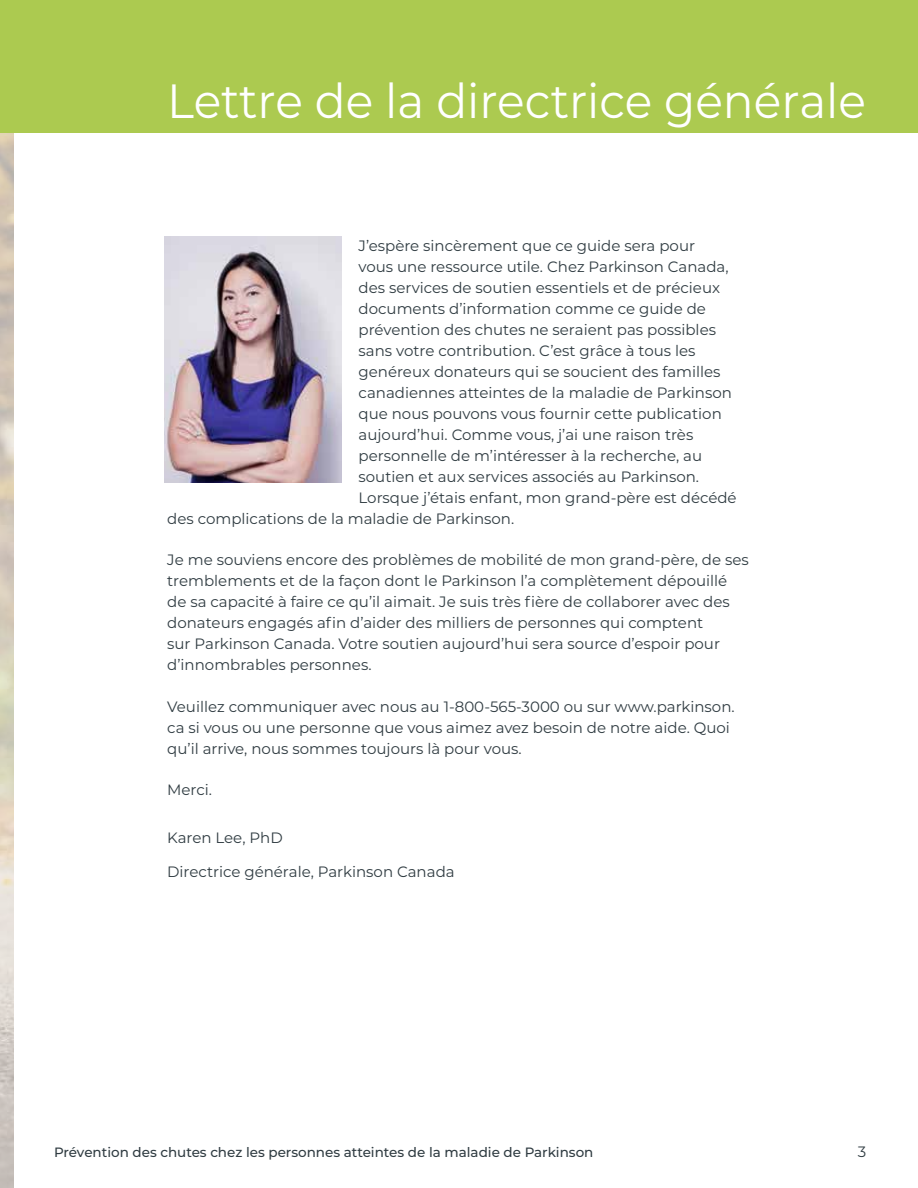
<style>
.page{position:relative;width:918px;height:1188px;background:#fff}
.page>*{position:absolute;margin:0;border:0;box-sizing:border-box;transform-origin:0 0}
.t1{font:48px "Montserrat";color:#fff;scale:.95 1}
.t2{font:15px/21px "Montserrat";color:#303c42}
.t3{font:500 13.5px "Montserrat";color:#303c42}
</style>
<div class="page">
<img style="left:0;top:0;width:13px;height:1188px">
<div style="left:1px;top:0;width:917px;height:132px;background:#acca50"></div>
<img style="left:164px;top:237px;width:177px;height:246px">
<h1 class="t1" style="left:167px;top:68px;width:737px">Lettre de la directrice générale</h1>
<p class="t2" style="left:359px;top:235px;width:338px">J’espère sincèrement que ce guide sera pour</p>
<p class="t2" style="left:359px;top:256px;width:372px">vous une ressource utile. Chez Parkinson Canada,</p>
<p class="t2" style="left:359px;top:277px;width:363px">des services de soutien essentiels et de précieux</p>
<p class="t2" style="left:359px;top:298px;width:349px">documents d’information comme ce guide de</p>
<p class="t2" style="left:359px;top:319px;width:359px">prévention des chutes ne seraient pas possibles</p>
<p class="t2" style="left:359px;top:340px;width:339px">sans votre contribution. C’est grâce à tous les</p>
<p class="t2" style="left:359px;top:361px;width:364px">genéreux donateurs qui se soucient des familles</p>
<p class="t2" style="left:359px;top:382px;width:375px">canadiennes atteintes de la maladie de Parkinson</p>
<p class="t2" style="left:359px;top:403px;width:365px">que nous pouvons vous fournir cette publication</p>
<p class="t2" style="left:359px;top:424px;width:336px">aujourd’hui. Comme vous, j’ai une raison très</p>
<p class="t2" style="left:359px;top:445px;width:345px">personnelle de m’intéresser à la recherche, au</p>
<p class="t2" style="left:359px;top:466px;width:342px">soutien et aux services associés au Parkinson.</p>
<p class="t2" style="left:359px;top:487px;width:380px">Lorsque j’étais enfant, mon grand-père est décédé</p>
<p class="t2" style="left:167px;top:508px;width:349px">des complications de la maladie de Parkinson.</p>
<p class="t2" style="left:167px;top:549px;width:583px">Je me souviens encore des problèmes de mobilité de mon grand-père, de ses tremblements et de la façon dont le Parkinson l’a complètement dépouillé de sa capacité à faire ce qu’il aimait. Je suis très fière de collaborer avec des donateurs engagés afin d’aider des milliers de personnes qui comptent<br>sur Parkinson Canada. Votre soutien aujourd’hui sera source d’espoir pour d’innombrables personnes.</p>
<p class="t2" style="left:167px;top:695px;width:569px">Veuillez communiquer avec nous au 1-800-565-3000 ou sur www.parkinson. ca si vous ou une personne que vous aimez avez besoin de notre aide. Quoi qu’il arrive, nous sommes toujours là pour vous.</p>
<p class="t2" style="left:167px;top:778px;width:46px">Merci.</p>
<p class="t2" style="left:167px;top:826px;width:117px">Karen Lee, PhD</p>
<p class="t2" style="left:167px;top:860px;width:289px">Directrice générale, Parkinson Canada</p>
<p class="t3" style="left:54px;top:1142px;width:541px">Prévention des chutes chez les personnes atteintes de la maladie de Parkinson</p>
<p class="t2" style="left:858px;top:1141px;width:10px">3</p>
</div>
